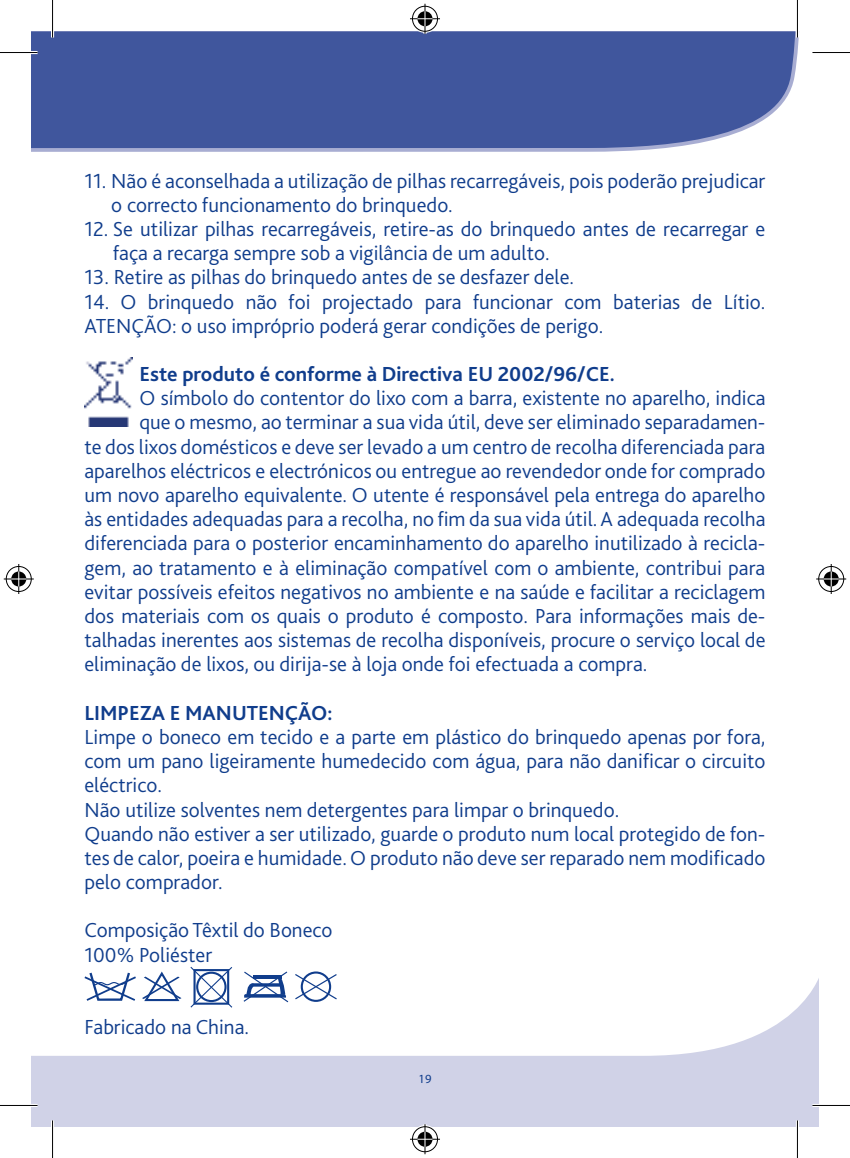
<style>
.page{position:relative;width:850px;height:1158px;background:#fff}
.page>*{position:absolute;margin:0;border:0;box-sizing:border-box;transform-origin:0 0}
.t1{font:300 21.25px/24.2px "Bliss 2";color:#103d8c}
.t2{font:700 21.25px "Bliss 2";color:#103d8c}
.t3{font:12.5px "Myriad Pro";color:#103d8c}
</style>
<div class="page">
<svg style="left:31px;top:980px;width:787px;height:146px;fill:#d0d2e7"></svg>
<svg style="left:31px;top:31px;width:769px;height:121px;background:#4b5fa2"></svg>
<img style="left:84px;top:357px;width:48px;height:70px">
<svg style="left:189px;top:966px;width:44px;height:42px"></svg>
<div style="left:193px;top:969px;width:36px;height:35px;border:2px solid #103d8c"></div>
<svg style="left:242px;top:971px;width:96px;height:32px"></svg>
<svg style="left:82px;top:971px;width:99px;height:31px"></svg>
<hr style="left:0;top:51px;width:38px;height:3px;background:#fff">
<hr style="left:0;top:1103px;width:38px;height:3px;background:#fff">
<hr style="left:812px;top:1103px;width:37px;height:3px;background:#fff">
<hr style="left:51px;top:0;width:3px;height:38px;background:#fff">
<hr style="left:51px;top:1120px;width:3px;height:37px;background:#fff">
<hr style="left:795px;top:0;width:3px;height:38px;background:#fff">
<hr style="left:795px;top:1120px;width:3px;height:37px;background:#fff">
<hr style="left:0;top:52px;width:38px;height:1px;background:#000">
<hr style="left:812px;top:52px;width:37px;height:1px;background:#000">
<hr style="left:0;top:1104px;width:38px;height:1px;background:#000">
<hr style="left:812px;top:1104px;width:37px;height:1px;background:#000">
<hr style="left:52px;top:0;width:1px;height:38px;background:#000">
<hr style="left:52px;top:1120px;width:1px;height:37px;background:#000">
<hr style="left:796px;top:0;width:1px;height:38px;background:#000">
<hr style="left:796px;top:1120px;width:1px;height:37px;background:#000">
<div style="left:410px;top:5px;width:29px;height:28px;border:3px solid #fff;border-radius:50%"></div>
<hr style="left:410px;top:17px;width:30px;height:3px;background:#fff">
<hr style="left:423px;top:4px;width:3px;height:30px;background:#fff">
<div style="left:415px;top:10px;width:19px;height:18px;border:3px solid #fff;border-radius:50%"></div>
<div style="left:412px;top:6px;width:25px;height:26px;border:1px solid #000;border-radius:50%"></div>
<hr style="left:410px;top:18px;width:30px;height:1px;background:#000">
<hr style="left:424px;top:4px;width:1px;height:30px;background:#000">
<svg style="left:417px;top:11px;width:15px;height:15px"></svg>
<div style="left:410px;top:1125px;width:29px;height:28px;border:3px solid #fff;border-radius:50%"></div>
<hr style="left:410px;top:1137px;width:30px;height:3px;background:#fff">
<hr style="left:423px;top:1124px;width:3px;height:30px;background:#fff">
<div style="left:415px;top:1130px;width:19px;height:18px;border:3px solid #fff;border-radius:50%"></div>
<div style="left:412px;top:1126px;width:25px;height:25px;border:1px solid #000;border-radius:50%"></div>
<hr style="left:410px;top:1138px;width:30px;height:1px;background:#000">
<hr style="left:424px;top:1124px;width:1px;height:30px;background:#000">
<svg style="left:417px;top:1131px;width:15px;height:15px"></svg>
<div style="left:5px;top:565px;width:28px;height:28px;border:3px solid #fff;border-radius:50%"></div>
<hr style="left:4px;top:577px;width:30px;height:3px;background:#fff">
<hr style="left:17px;top:564px;width:3px;height:30px;background:#fff">
<div style="left:10px;top:570px;width:18px;height:18px;border:3px solid #fff;border-radius:50%"></div>
<div style="left:6px;top:566px;width:26px;height:25px;border:1px solid #000;border-radius:50%"></div>
<hr style="left:4px;top:578px;width:30px;height:1px;background:#000">
<hr style="left:18px;top:564px;width:1px;height:30px;background:#000">
<svg style="left:11px;top:571px;width:15px;height:15px"></svg>
<div style="left:816px;top:565px;width:28px;height:28px;border:3px solid #fff;border-radius:50%"></div>
<hr style="left:815px;top:577px;width:30px;height:3px;background:#fff">
<hr style="left:829px;top:564px;width:3px;height:30px;background:#fff">
<div style="left:821px;top:570px;width:18px;height:18px;border:3px solid #fff;border-radius:50%"></div>
<div style="left:818px;top:566px;width:25px;height:25px;border:1px solid #000;border-radius:50%"></div>
<hr style="left:815px;top:578px;width:30px;height:1px;background:#000">
<hr style="left:830px;top:564px;width:1px;height:30px;background:#000">
<svg style="left:823px;top:571px;width:15px;height:15px"></svg>
<p class="t1" style="left:111px;top:168px;width:655px;text-indent:-27px">11. Não é aconselhada a utilização de pilhas recarregáveis, pois poderão prejudicar o correcto funcionamento do brinquedo.</p>
<p class="t1" style="left:113px;top:216px;width:653px;text-indent:-28px">12. Se utilizar pilhas recarregáveis, retire-as do brinquedo antes de recarregar e faça a recarga sempre sob a vigilância de um adulto.</p>
<p class="t1" style="left:84px;top:264px;width:491px">13. Retire as pilhas do brinquedo antes de se desfazer dele.</p>
<p class="t1" style="left:84px;top:289px;width:682px">14. O brinquedo não foi projectado para funcionar com baterias de Lítio.<br>ATENÇÃO: o uso impróprio poderá gerar condições de perigo.</p>
<p class="t2" style="left:139px;top:363px;width:476px">Este produto é conforme à Directiva EU 2002/96/CE.</p>
<p class="t1" style="left:139px;top:385px;width:627px">O símbolo do contentor do lixo com a barra, existente no aparelho, indica</p>
<p class="t1" style="left:139px;top:411px;width:627px">que o mesmo, ao terminar a sua vida útil, deve ser eliminado separadamen-</p>
<p class="t1" style="left:84px;top:434px;width:682px">te dos lixos domésticos e deve ser levado a um centro de recolha diferenciada para</p>
<p class="t1" style="left:84px;top:458px;width:682px">aparelhos eléctricos e electrónicos ou entregue ao revendedor onde for comprado</p>
<p class="t1" style="left:84px;top:482px;width:682px">um novo aparelho equivalente. O utente é responsável pela entrega do aparelho</p>
<p class="t1" style="left:84px;top:506px;width:682px">às entidades adequadas para a recolha, no fim da sua vida útil. A adequada recolha</p>
<p class="t1" style="left:84px;top:530px;width:682px">diferenciada para o posterior encaminhamento do aparelho inutilizado à recicla-</p>
<p class="t1" style="left:84px;top:555px;width:682px">gem, ao tratamento e à eliminação compatível com o ambiente, contribui para</p>
<p class="t1" style="left:84px;top:580px;width:682px">evitar possíveis efeitos negativos no ambiente e na saúde e facilitar a reciclagem</p>
<p class="t1" style="left:84px;top:604px;width:682px">dos materiais com os quais o produto é composto. Para informações mais de-</p>
<p class="t1" style="left:84px;top:627px;width:682px">talhadas inerentes aos sistemas de recolha disponíveis, procure o serviço local de</p>
<p class="t1" style="left:84px;top:651px;width:564px">eliminação de lixos, ou dirija-se à loja onde foi efectuada a compra.</p>
<p class="t2" style="left:84px;top:701px;width:249px">LIMPEZA E MANUTENÇÃO:</p>
<p class="t1" style="left:84px;top:724px;width:682px">Limpe o boneco em tecido e a parte em plástico do brinquedo apenas por fora, com um pano ligeiramente humedecido com água, para não danificar o circuito eléctrico.<br>Não utilize solventes nem detergentes para limpar o brinquedo.<br>Quando não estiver a ser utilizado, guarde o produto num local protegido de fon&shy;tes de calor, poeira e humidade. O produto não deve ser reparado nem modificado pelo comprador.</p>
<p class="t1" style="left:84px;top:917px;width:249px">Composição Têxtil do Boneco<br>100% Poliéster</p>
<p class="t1" style="left:84px;top:1014px;width:166px">Fabricado na China.</p>
<p class="t3" style="left:418px;top:1071px;width:14px">19</p>
</div>
